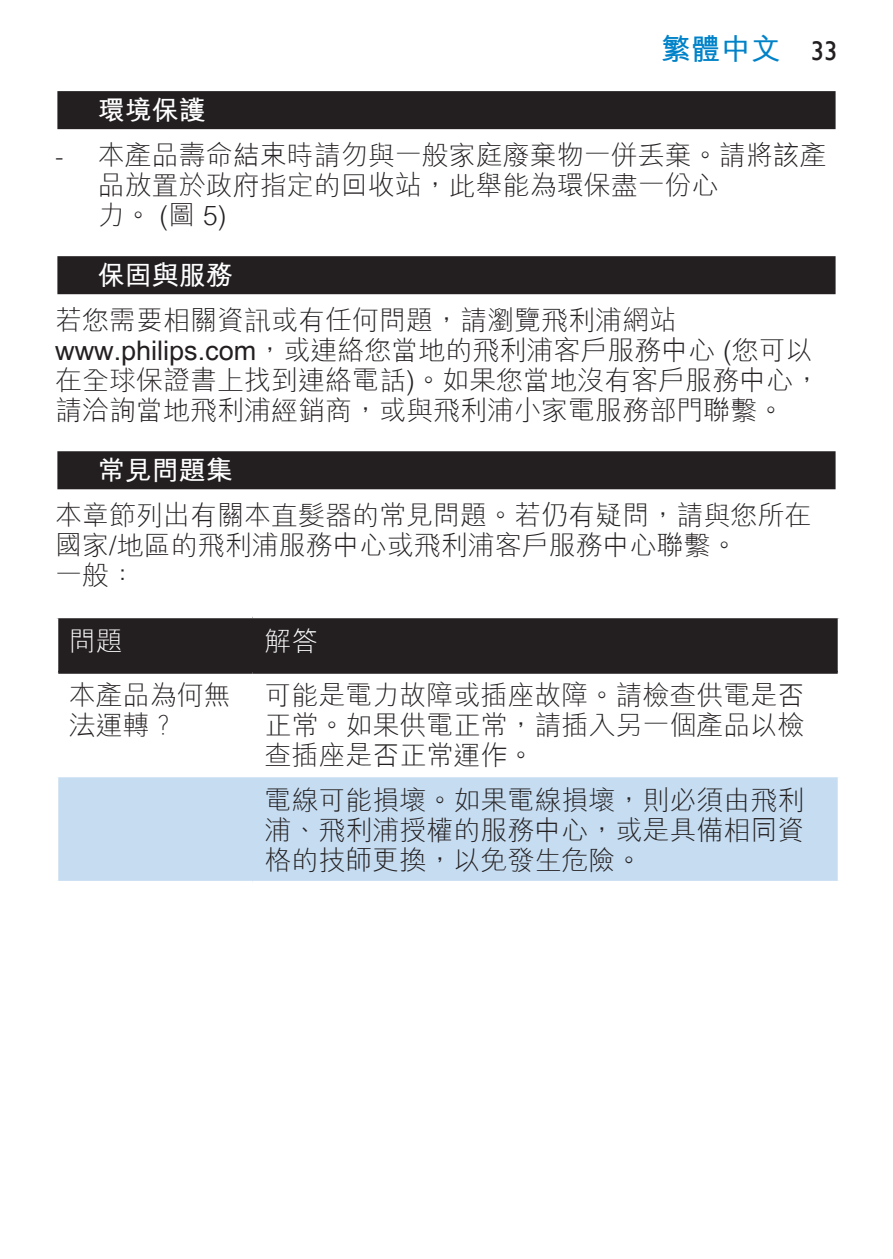
<style>
.page{position:relative;width:893px;height:1259px;background:#fff}
.page>*{position:absolute;margin:0;border:0;box-sizing:border-box;transform-origin:0 0}
.t1{font:700 30px "M Hei B5";color:#0082c8}
.t2{font:300 27px/30px "M Hei B5";color:#231f20}
.t3{font:700 27px "M Hei B5";color:#fff}
.t4{font:300 27px "M Hei B5";color:#fff}
.t5{font:27px "Gill Sans Alt One WGL Light";color:#231f20}
.s1{font-family:"Gill Sans Alt One WGL";font-weight:400;font-size:27px;color:#231f20}
.s2{font-weight:500}
</style>
<div class="page">
<div style="left:55px;top:89px;width:783px;height:43px;background:linear-gradient(to right,#dcdbdc,#dcdbdc)"></div>
<div style="left:57px;top:91px;width:779px;height:38px;background:#231f20"></div>
<div style="left:55px;top:254px;width:783px;height:43px;background:linear-gradient(to right,#cecdce,#cecdce)"></div>
<div style="left:57px;top:256px;width:779px;height:38px;background:#231f20"></div>
<div style="left:55px;top:449px;width:783px;height:43px;background:linear-gradient(to right,#bdbcbc,#bdbcbc)"></div>
<div style="left:57px;top:451px;width:779px;height:38px;background:#231f20"></div>
<div style="left:58px;top:618px;width:780px;height:53px;background:#231f20"></div>
<div style="left:58px;top:777px;width:780px;height:104px;background:#c5dcf1"></div>
<hr style="left:58px;top:671px;width:194px;height:3px;background:#231f20">
<hr style="left:252px;top:671px;width:586px;height:3px;background:#231f20">
<p class="t1" style="left:661px;top:34px;width:163px">繁體中文 <span class="s1">33</span></p>
<p class="t3" style="left:98px;top:96px;width:109px">環境保護</p>
<p class="t2" style="left:98px;top:141px;width:730px">本產品壽命結束時請勿與一般家庭廢棄物一併丟棄。請將該產品放置於政府指定的回收站，此舉能為環保盡一份心<br>力。 (圖 5)</p>
<p class="t3" style="left:98px;top:261px;width:137px">保固與服務</p>
<p class="t2" style="left:55px;top:306px;width:766px">若您需要相關資訊或有任何問題，請瀏覽飛利浦網站<span class="s2">www.philips.com</span>，或連絡您當地的飛利浦客戶服務中心 (您可以在全球保證書上找到連絡電話)。如果您當地沒有客戶服務中心，請洽詢當地飛利浦經銷商，或與飛利浦小家電服務部門聯繫。</p>
<p class="t3" style="left:98px;top:456px;width:137px">常見問題集</p>
<p class="t2" style="left:55px;top:501px;width:758px">本章節列出有關本直髮器的常見問題。若仍有疑問，請與您所在國家/地區的飛利浦服務中心或飛利浦客戶服務中心聯繫。<br>一般：</p>
<p class="t5" style="left:55px;top:138px;width:10px">-</p>
<p class="t4" style="left:69px;top:627px;width:56px">問題</p>
<p class="t4" style="left:264px;top:627px;width:55px">解答</p>
<p class="t2" style="left:69px;top:681px;width:164px">本產品為何無法運轉？</p>
<p class="t2" style="left:264px;top:681px;width:542px;text-align:justify">可能是電力故障或插座故障。請檢查供電是否正常。如果供電正常，請插入另一個產品以檢查插座是否正常運作。</p>
<p class="t2" style="left:264px;top:786px;width:542px;text-align:justify">電線可能損壞。如果電線損壞，則必須由飛利浦、飛利浦授權的服務中心，或是具備相同資格的技師更換，以免發生危險。</p>
</div>
